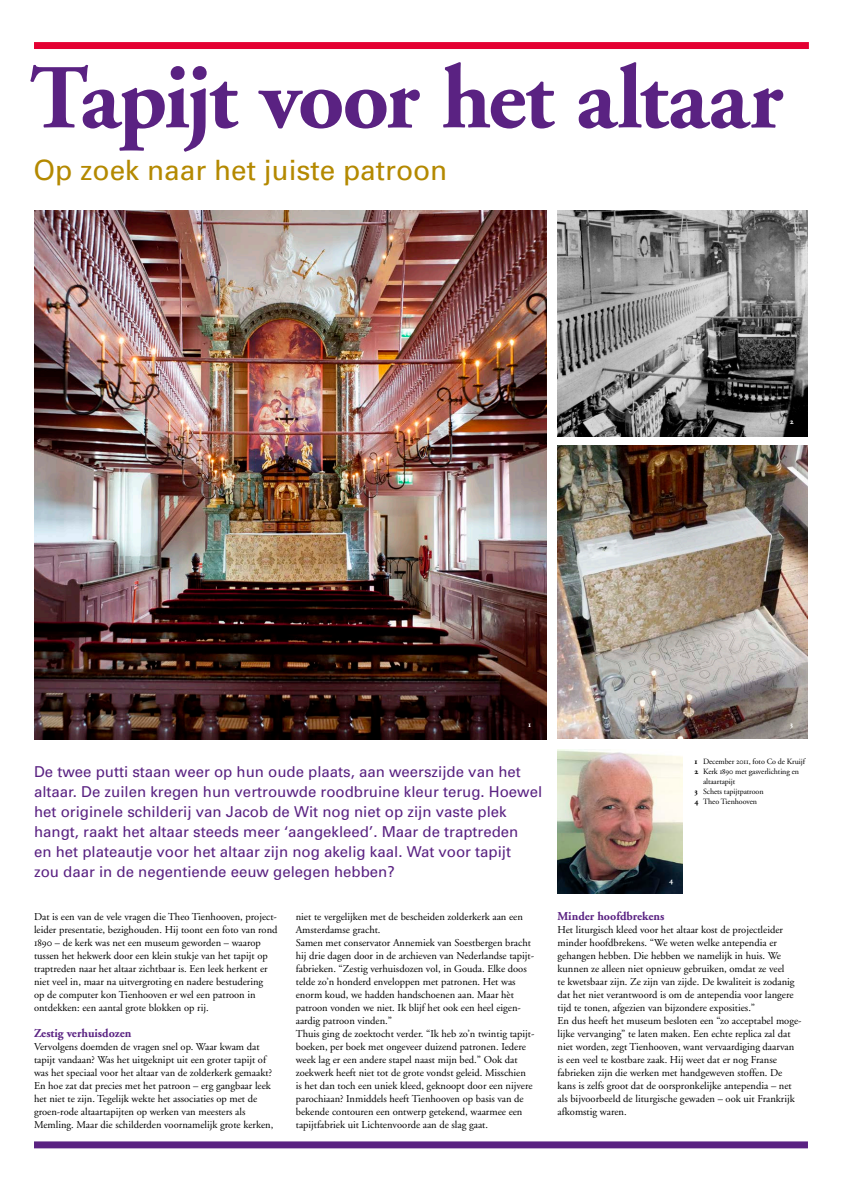
<style>
.page{position:relative;width:842px;height:1191px;background:#fff}
.page>*{position:absolute;margin:0;border:0;box-sizing:border-box;transform-origin:0 0}
.t1{font:700 91px "Adobe Garamond";letter-spacing:-.035em;color:#5a2282}
.t2{font:28px "Univers";color:#b48900}
.t3{font:15px/20px "Univers";color:#5a2282}
.t4{font:700 12px "Adobe Garamond";color:#5a2282}
.t5{font:10.5px/13px "Adobe Garamond";color:#000}
.t6{font:8px "Adobe Garamond";letter-spacing:-.01em;color:#000}
.t7{font:700 8px "Adobe Garamond Exp";color:#fff}
.s1{font-family:"Adobe Garamond Regular SC"}
.s2{font-family:"Adobe Garamond Exp";font-weight:700}
</style>
<div class="page">
<div style="left:34px;top:1141px;width:774px;height:7px;background:#5a2282"></div>
<div style="left:34px;top:42px;width:775px;height:7px;background:#e40032"></div>
<img style="left:34px;top:210px;width:512px;height:529px">
<img style="left:557px;top:210px;width:251px;height:226px">
<img style="left:557px;top:445px;width:251px;height:293px">
<img style="left:557px;top:750px;width:126px;height:143px">
<h1 class="t1" style="left:30px;top:49px;width:755px">Tapijt voor het altaar</h1>
<h2 class="t2" style="left:34px;top:153px;width:415px">Op zoek naar het juiste patroon</h2>
<p class="t7" style="left:790px;top:418px;width:5px">2</p>
<p class="t7" style="left:528px;top:721px;width:5px">1</p>
<p class="t3" style="left:34px;top:761px;width:510px">De twee putti staan weer op hun oude plaats, aan weerszijde van het altaar. De zuilen kregen hun vertrouwde roodbruine kleur terug. Hoewel het originele schilderij van Jacob de Wit nog niet op zijn vaste plek hangt, raakt het altaar steeds meer ‘aangekleed’. Maar de traptreden<br>en het plateautje voor het altaar zijn nog akelig kaal. Wat voor tapijt<br>zou daar in de negentiende eeuw gelegen hebben?</p>
<p class="t5" style="left:34px;top:910px;width:245px">Dat is een van de vele vragen die Theo Tienhooven, project&shy;leider presentatie, bezighouden. Hij toont een foto van rond <span class="s1">1890</span> – de kerk was net een museum geworden – waarop tussen het hekwerk door een klein stukje van het tapijt op traptreden naar het altaar zichtbaar is. Een leek herkent er niet veel in, maar na uitvergroting en nadere bestudering<br>op de computer kon Tienhooven er wel een patroon in ontdekken: een aantal grote blokken op rij.</p>
<p class="t4" style="left:34px;top:1027px;width:99px">Zestig verhuisdozen</p>
<p class="t5" style="left:34px;top:1040px;width:241px">Vervolgens doemden de vragen snel op. Waar kwam dat tapijt vandaan? Was het uitgeknipt uit een groter tapijt of was het speciaal voor het altaar van de zolderkerk gemaakt?<br>En hoe zat dat precies met het patroon – erg gangbaar leek het niet te zijn. Tegelijk wekte het associaties op met de groen-rode altaartapijten op werken van meesters als Memling. Maar die schilderden voornamelijk grote kerken,</p>
<p class="t5" style="left:296px;top:910px;width:240px">niet te vergelijken met de bescheiden zolderkerk aan een Amsterdamse gracht.<br>Samen met conservator Annemiek van Soestbergen bracht hij drie dagen door in de archieven van Nederlandse tapijt&shy;fabrieken. “Zestig verhuisdozen vol, in Gouda. Elke doos telde zo’n honderd enveloppen met patronen. Het was enorm koud, we hadden handschoenen aan. Maar hèt patroon vonden we niet. Ik blijf het ook een heel eigen&shy;aardig patroon vinden.”<br>Thuis ging de zoektocht verder. “Ik heb zo’n twintig tapijt&shy;boeken, per boek met ongeveer duizend patronen. Iedere week lag er een andere stapel naast mijn bed.” Ook dat zoekwerk heeft niet tot de grote vondst geleid. Misschien is het dan toch een uniek kleed, geknoopt door een nijvere parochiaan? Inmiddels heeft Tienhooven op basis van de bekende contouren een ontwerp getekend, waarmee een tapijtfabriek uit Lichtenvoorde aan de slag gaat.</p>
<p class="t7" style="left:790px;top:721px;width:5px">3</p>
<p class="t6" style="left:694px;top:757px;width:112px"><span class="s2">1</span> December <span class="s1">2011</span>, foto Co de Kruijf</p>
<p class="t6" style="left:694px;top:767px;width:106px"><span class="s2">2</span> Kerk <span class="s1">1890</span> met gasverlichting en</p>
<p class="t6" style="left:703px;top:777px;width:34px">altaartapijt</p>
<p class="t6" style="left:694px;top:787px;width:71px"><span class="s2">3</span> Schets tapijtpatroon</p>
<p class="t6" style="left:694px;top:797px;width:64px"><span class="s2">4</span> Theo Tienhooven</p>
<p class="t7" style="left:669px;top:877px;width:6px">4</p>
<p class="t4" style="left:557px;top:910px;width:108px">Minder hoofdbrekens</p>
<p class="t5" style="left:557px;top:923px;width:246px">Het liturgisch kleed voor het altaar kost de projectleider minder hoofdbrekens. “We weten welke antependia er gehangen hebben. Die hebben we namelijk in huis. We kunnen ze alleen niet opnieuw gebruiken, omdat ze veel<br>te kwetsbaar zijn. Ze zijn van zijde. De kwaliteit is zodanig dat het niet verantwoord is om de antependia voor langere tijd te tonen, afgezien van bijzondere exposities.”<br>En dus heeft het museum besloten een “zo acceptabel moge&shy;lijke vervanging” te laten maken. Een echte replica zal dat niet worden, zegt Tienhooven, want vervaardiging daarvan is een veel te kostbare zaak. Hij weet dat er nog Franse fabrieken zijn die werken met handgeweven stoffen. De kans is zelfs groot dat de oorspronkelijke antependia – net als bijvoorbeeld de liturgische gewaden – ook uit Frankrijk afkomstig waren.</p>
</div>
